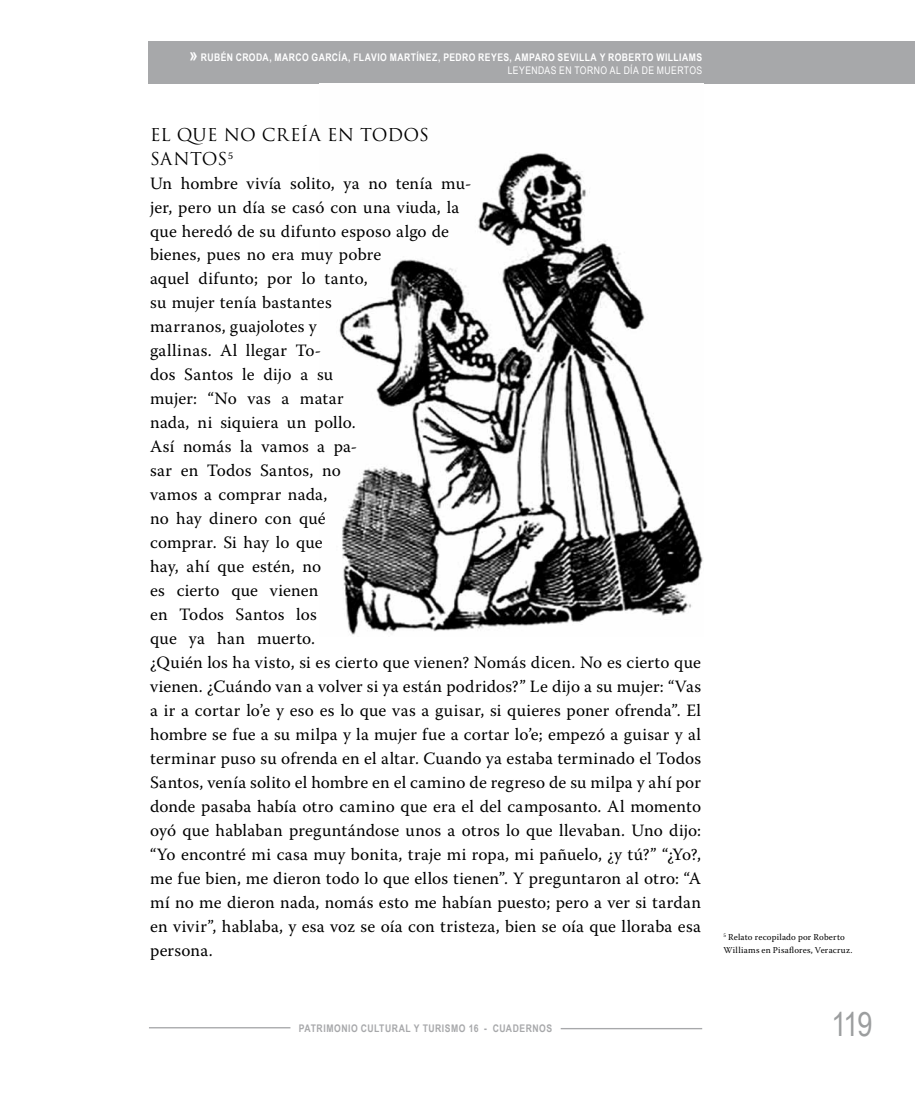
<style>
.page{position:relative;width:915px;height:1106px;background:#fff}
.page>*{position:absolute;margin:0;border:0;box-sizing:border-box;transform-origin:0 0}
.t1{font:33px "Arial Narrow";color:#9c9e9f}
.t2{font:17.25px/24px "Warnock Pro";letter-spacing:.01em;color:#000}
.t3{font:17.25px/24px "Trajan Pro";color:#000}
.t4{font:700 10.5px/13.5px "Arial Narrow";letter-spacing:.04em;color:#fff;text-align:right}
.t5{font:700 10.5px "Arial Narrow";letter-spacing:.05em;color:#a7a8aa}
.t6{font:9px/13.5px "Warnock Pro";letter-spacing:.02em;color:#000}
.s1{font-size:18px}
.s2{font-weight:400}
</style>
<div class="page">
<hr style="left:149px;top:1027px;width:141px;height:1px;background:#a7a8aa">
<hr style="left:560px;top:1028px;width:142px;height:1px;background:#a7a8aa">
<div style="left:149px;top:41px;width:765px;height:42px;background:#a7a8aa"></div>
<img style="left:339px;top:153px;width:364px;height:482px">
<p class="t4" style="left:189px;top:50px;width:514px"><span class="s1">»</span> RUBÉN CRODA, MARCO GARCÍA, FLAVIO MARTÍNEZ, PEDRO REYES, AMPARO SEVILLA Y ROBERTO WILLIAMS<br><span class="s2">LEYENDAS EN TORNO AL DÍA DE MUERTOS</span></p>
<p class="t3" style="left:150px;top:122px;width:280px">EL QUE NO CREÍA EN TODOS<br>SANTOS<sup>5</sup></p>
<p class="t2" style="left:150px;top:170px;width:552px">Un hombre vivía solito, ya no tenía mu-<br>jer, pero un día se casó con una viuda, la<br>que heredó de su difunto esposo algo de<br>bienes, pues no era muy pobre<br>aquel difunto; por lo tanto,<br>su mujer tenía bastantes<br>marranos, guajolotes y<br>gallinas. Al llegar To-<br>dos Santos le dijo a su<br>mujer: “No vas a matar<br>nada, ni siquiera un pollo.<br>Así nomás la vamos a pa-<br>sar en Todos Santos, no<br>vamos a comprar nada,<br>no hay dinero con qué<br>comprar. Si hay lo que<br>hay, ahí que estén, no<br>es cierto que vienen<br>en Todos Santos los<br>que ya han muerto.<br>¿Quién los ha visto, si es cierto que vienen? Nomás dicen. No es cierto que vienen. ¿Cuándo van a volver si ya están podridos?” Le dijo a su mujer: “Vas a ir a cortar lo’e y eso es lo que vas a guisar, si quieres poner ofrenda”. El hombre se fue a su milpa y la mujer fue a cortar lo’e; empezó a guisar y al terminar puso su ofrenda en el altar. Cuando ya estaba terminado el Todos Santos, venía solito el hombre en el camino de regreso de su milpa y ahí por donde pasaba había otro camino que era el del camposanto. Al momento oyó que hablaban preguntándose unos a otros lo que llevaban. Uno dijo: “Yo encontré mi casa muy bonita, traje mi ropa, mi pañuelo, ¿y tú?” “¿Yo?, me fue bien, me dieron todo lo que ellos tienen”. Y preguntaron al otro: “A mí no me dieron nada, nomás esto me habían puesto; pero a ver si tardan en vivir”, hablaba, y esa voz se oía con tristeza, bien se oía que lloraba esa persona.</p>
<p class="t6" style="left:723px;top:930px;width:130px"><sup>5</sup> Relato recopilado por Roberto<br>Williams en Pisaflores, Veracruz.</p>
<p class="t5" style="left:299px;top:1020px;width:255px">PATRIMONIO CULTURAL Y TURISMO 16 - CUADERNOS</p>
<h1 class="t1" style="left:831px;top:1000px;width:43px">119</h1>
</div>
